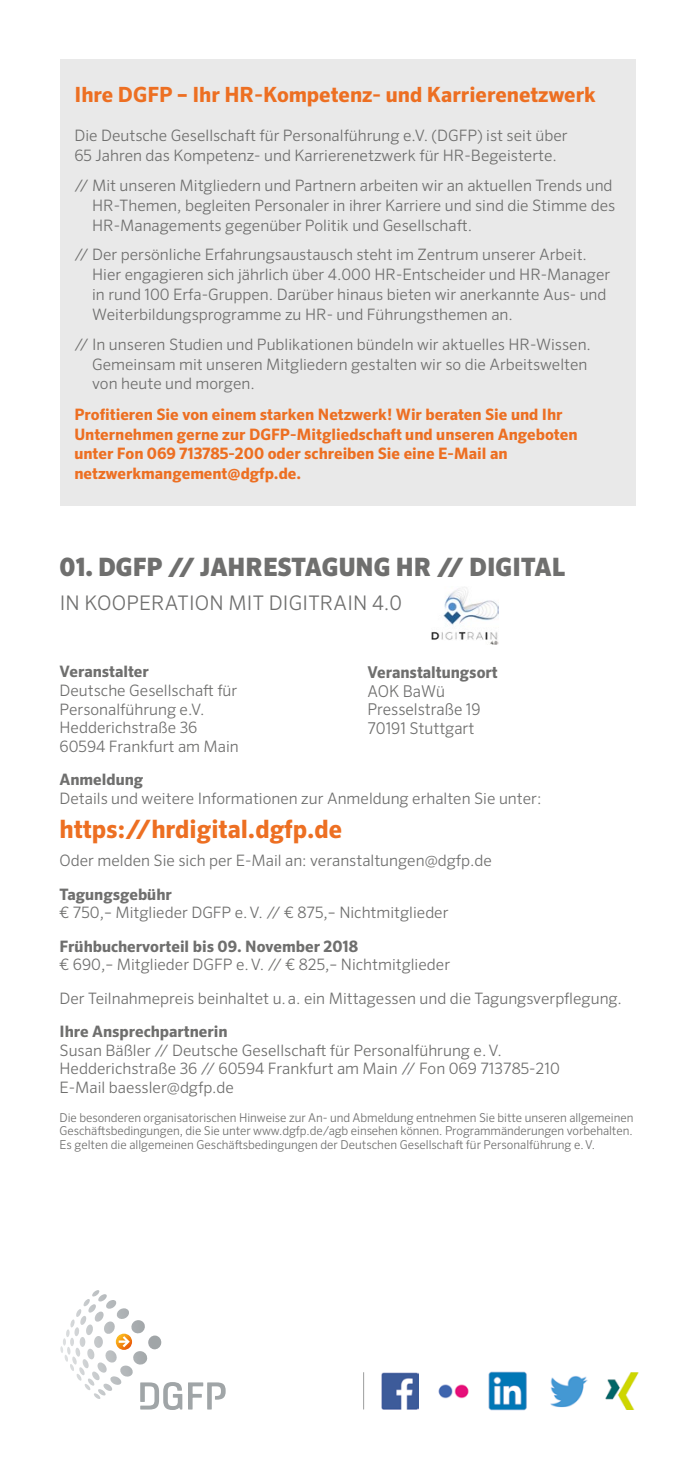
<style>
.page{position:relative;width:695px;height:1474px;background:#fff}
.page>*{position:absolute;margin:0;border:0;box-sizing:border-box;transform-origin:0 0}
.Headline_3{font:900 25.38px "Sero Pro";color:#6f6f6e}
.copy-rueckseite{font:700 25.38px "Sero Pro";color:#ed6f22}
.Headline_4{font:700 21px "Sero Pro";color:#ed6f22}
.Headline_3-2{font:300 20.12px "Sero Pro";letter-spacing:.01em;color:#6f6f6e}
.copy-rueckseite-2{font:300 16.28px/18.6px "Sero Pro";color:#6f6f6e}
.copy{font:300 15.75px/19.8px "Sero Pro";color:#6f6f6e}
.copy-rueckseite-3{font:300 15.75px/18.6px "Sero Pro";color:#6f6f6e}
.copy-2{font:700 15.75px/19.8px "Sero Pro";color:#ed6f22}
.copy-rueckseite-4{font:300 12.25px/13.7px "Sero Pro";color:#6f6f6e;text-align:justify}
.s1{font-weight:700}
</style>
<div class="page">
<img style="left:550px;top:1376px;width:37px;height:31px">
<img style="left:381px;top:1372px;width:37px;height:37px">
<img style="left:438px;top:1384px;width:31px;height:15px">
<img style="left:488px;top:1371px;width:39px;height:39px">
<hr style="left:363px;top:1372px;width:1px;height:37px;background:#9c9d9d">
<svg style="left:60px;top:1290px;width:102px;height:63px"></svg>
<svg style="left:188px;top:1382px;width:38px;height:27px"></svg>
<svg style="left:140px;top:1382px;width:42px;height:27px"></svg>
<img style="left:605px;top:1372px;width:34px;height:37px">
<div style="left:60px;top:60px;width:575px;height:446px;background:#e9e9e9"></div>
<img style="left:432px;top:587px;width:66px;height:57px">
<p class="Headline_4" style="left:74px;top:81px;width:523px">Ihre DGFP – Ihr HR-Kompetenz- und Karrierenetzwerk</p>
<p class="copy" style="left:74px;top:126px;width:494px">Die Deutsche Gesellschaft für Personalführung e.V. (DGFP) ist seit über<br>65 Jahren das Kompetenz- und Karrierenetzwerk für HR-Begeisterte.</p>
<p class="copy" style="left:92px;top:175px;width:524px;text-indent:-18px">// Mit unseren Mitgliedern und Partnern arbeiten wir an aktuellen Trends und<br>HR-Themen, begleiten Personaler in ihrer Karriere und sind die Stimme des<br>HR-Managements gegenüber Politik und Gesellschaft.</p>
<p class="copy" style="left:92px;top:245px;width:519px;text-indent:-18px">// Der persönliche Erfahrungsaustausch steht im Zentrum unserer Arbeit.<br>Hier engagieren sich jährlich über 4.000 HR-Entscheider und HR-Manager in rund 100 Erfa-Gruppen. Darüber hinaus bieten wir anerkannte Aus- und Weiterbildungsprogramme zu HR- und Führungsthemen an.</p>
<p class="copy" style="left:92px;top:334px;width:500px;text-indent:-18px">// In unseren Studien und Publikationen bündeln wir aktuelles HR-Wissen.<br>Gemeinsam mit unseren Mitgliedern gestalten wir so die Arbeitswelten von heute und morgen.</p>
<p class="copy-2" style="left:74px;top:404px;width:504px">Profitieren Sie von einem starken Netzwerk! Wir beraten Sie und Ihr Unternehmen gerne zur DGFP-Mitgliedschaft und unseren Angeboten unter Fon 069 713785-200 oder schreiben Sie eine E-Mail an netzwerkmangement@dgfp.de.</p>
<p class="Headline_3" style="left:60px;top:551px;width:507px">01. DGFP // JAHRESTAGUNG HR // DIGITAL</p>
<p class="Headline_3-2" style="left:60px;top:591px;width:344px">IN KOOPERATION MIT DIGITRAIN 4.0</p>
<p class="copy-rueckseite-3" style="left:60px;top:662px;width:181px"><span class="s1">Veranstalter<br></span>Deutsche Gesellschaft für<br>Personalführung e.V.<br>Hedderichstraße 36<br>60594 Frankfurt am Main</p>
<p class="copy-rueckseite-3" style="left:60px;top:770px;width:483px"><span class="s1">Anmeldung<br></span>Details und weitere Informationen zur Anmeldung erhalten Sie unter:</p>
<p class="copy-rueckseite" style="left:60px;top:813px;width:284px">https://hrdigital.dgfp.de</p>
<p class="copy-rueckseite-3" style="left:60px;top:851px;width:434px">Oder melden Sie sich per E-Mail an: veranstaltungen@dgfp.de</p>
<p class="copy-rueckseite-3" style="left:60px;top:884px;width:390px"><span class="s1">Tagungsgebühr<br></span>€ 750,– Mitglieder DGFP e.V. // € 875,– Nichtmitglieder</p>
<p class="copy-rueckseite-3" style="left:60px;top:936px;width:392px"><span class="s1">Frühbuchervorteil bis 09. November 2018<br></span>€ 690,– Mitglieder DGFP e.V. // € 825,– Nichtmitglieder</p>
<p class="copy-rueckseite-3" style="left:60px;top:988px;width:563px">Der Teilnahmepreis beinhaltet u.a. ein Mittagessen und die Tagungsverpflegung.</p>
<p class="copy-rueckseite-3" style="left:60px;top:1022px;width:501px"><span class="s1">Ihre Ansprechpartnerin<br></span>Susan Bäßler // Deutsche Gesellschaft für Personalführung e.V.<br>Hedderichstraße 36 // 60594 Frankfurt am Main // Fon 069 713785-210<br>E-Mail baessler@dgfp.de</p>
<p class="copy-rueckseite-4" style="left:60px;top:1110px;width:575px">Die besonderen organisatorischen Hinweise zur An- und Abmeldung entnehmen Sie bitte unseren allgemeinen Geschäftsbedingungen, die Sie unter www.dgfp.de/agb einsehen können. Programmänderungen vorbehalten.<br>Es gelten die allgemeinen Geschäftsbedingungen der Deutschen Gesellschaft für Personalführung e.V.</p>
<p class="copy-rueckseite-2" style="left:367px;top:662px;width:132px"><span class="s1">Veranstaltungsort<br></span>AOK BaWü<br>Presselstraße 19<br>70191 Stuttgart</p>
</div>
